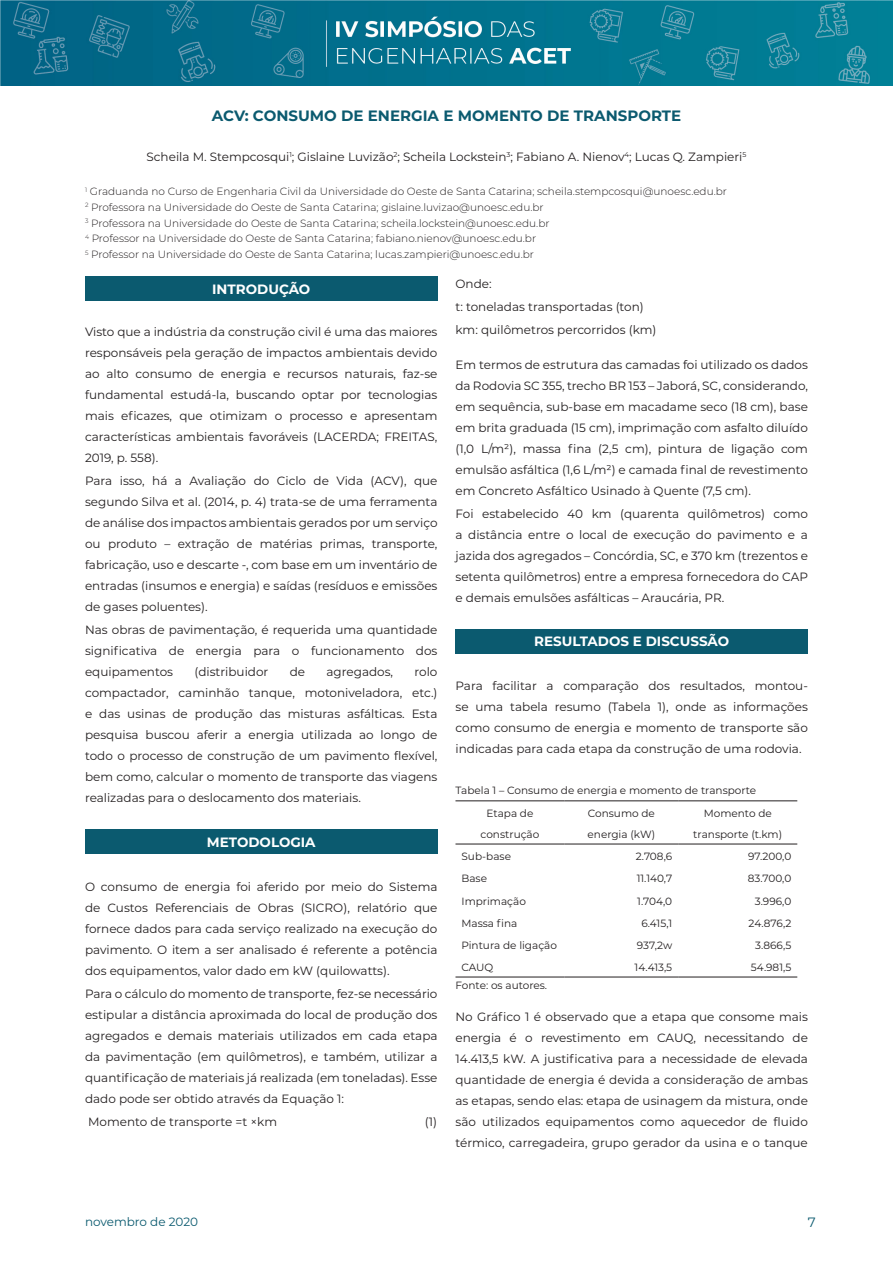
<style>
.page{position:relative;width:893px;height:1263px;background:#fff}
.page>*{position:absolute;margin:0;border:0;box-sizing:border-box;transform-origin:0 0}
.Título_artigos{font:700 15px "Montserrat";color:#0b5a6f}
.títulos_1{font:700 13.5px "Montserrat";color:#fff}
.t1{font:13.5px "Montserrat";color:#0b5a6f}
.texto_-_sem_parágraf{font:12px/21px "Montserrat";color:#231f20;text-align:justify}
.autores{font:12px "Montserrat";color:#231f20}
.t2{font:12px "Montserrat";color:#0b5a6f}
.notas_autores{font:300 10.5px "Montserrat";color:#231f20}
.texto_-_sem_parágraf-2{font:10.5px/21px "Montserrat";color:#231f20;text-align:center}
.legendas{font:10.5px "Montserrat";color:#231f20}
</style>
<div class="page">
<img style="left:0;top:0;width:893px;height:86px">
<div style="left:85px;top:276px;width:352px;height:25px;background:#0b5a6f"></div>
<div style="left:85px;top:829px;width:352px;height:25px;background:#0b5a6f"></div>
<div style="left:455px;top:629px;width:353px;height:25px;background:#0b5a6f"></div>
<hr style="left:455px;top:800px;width:109px;height:1px;background:#231f20">
<hr style="left:564px;top:800px;width:114px;height:1px;background:#231f20">
<hr style="left:678px;top:800px;width:119px;height:1px;background:#231f20">
<hr style="left:455px;top:844px;width:109px;height:1px;background:#231f20">
<hr style="left:564px;top:844px;width:114px;height:1px;background:#231f20">
<hr style="left:678px;top:844px;width:119px;height:1px;background:#231f20">
<hr style="left:455px;top:977px;width:109px;height:1px;background:#231f20">
<hr style="left:564px;top:977px;width:114px;height:1px;background:#231f20">
<hr style="left:678px;top:977px;width:119px;height:1px;background:#231f20">
<p class="Título_artigos" style="left:212px;top:105px;width:471px">ACV: CONSUMO DE ENERGIA E MOMENTO DE TRANSPORTE</p>
<p class="autores" style="left:147px;top:149px;width:601px">Scheila M. Stempcosqui<sup>1</sup>; Gislaine Luvizão<sup>2</sup>; Scheila Lockstein<sup>3</sup>; Fabiano A. Nienov<sup>4</sup>; Lucas Q. Zampieri<sup>5</sup></p>
<p class="notas_autores" style="left:85px;top:184px;width:643px"><sup>1</sup> Graduanda no Curso de Engenharia Civil da Universidade do Oeste de Santa Catarina; scheila.stempcosqui@unoesc.edu.br</p>
<p class="notas_autores" style="left:85px;top:200px;width:460px"><sup>2</sup> Professora na Universidade do Oeste de Santa Catarina; gislaine.luvizao@unoesc.edu.br</p>
<p class="notas_autores" style="left:85px;top:216px;width:466px"><sup>3</sup> Professora na Universidade do Oeste de Santa Catarina; scheila.lockstein@unoesc.edu.br</p>
<p class="notas_autores" style="left:85px;top:231px;width:453px"><sup>4</sup> Professor na Universidade do Oeste de Santa Catarina; fabiano.nienov@unoesc.edu.br</p>
<p class="notas_autores" style="left:85px;top:247px;width:450px"><sup>5</sup> Professor na Universidade do Oeste de Santa Catarina; lucas.zampieri@unoesc.edu.br</p>
<p class="títulos_1" style="left:212px;top:279px;width:100px">INTRODUÇÃO</p>
<p class="texto_-_sem_parágraf" style="left:85px;top:321px;width:354px">Visto que a indústria da construção civil é uma das maiores responsáveis pela geração de impactos ambientais devido ao alto consumo de energia e recursos naturais, faz-se fundamental estudá-la, buscando optar por tecnologias mais eficazes, que otimizam o processo e apresentam características ambientais favoráveis (LACERDA; FREITAS, 2019, p. 558).</p>
<p class="texto_-_sem_parágraf" style="left:85px;top:470px;width:354px">Para isso, há a Avaliação do Ciclo de Vida (ACV), que segundo Silva et al. (2014, p. 4) trata-se de uma ferramenta de análise dos impactos ambientais gerados por um serviço ou produto – extração de matérias primas, transporte, fabricação, uso e descarte -, com base em um inventário de entradas (insumos e energia) e saídas (resíduos e emissões de gases poluentes).</p>
<p class="texto_-_sem_parágraf" style="left:85px;top:619px;width:354px">Nas obras de pavimentação, é requerida uma quantidade significativa de energia para o funcionamento dos equipamentos</p>
<p class="texto_-_sem_parágraf" style="left:455px;top:273px;width:38px">Onde:</p>
<p class="texto_-_sem_parágraf" style="left:455px;top:296px;width:190px">t: toneladas transportadas (ton)</p>
<p class="texto_-_sem_parágraf" style="left:455px;top:319px;width:203px">km: quilômetros percorridos (km)</p>
<p class="texto_-_sem_parágraf" style="left:455px;top:353px;width:354px">Em termos de estrutura das camadas foi utilizado os dados da Rodovia SC 355, trecho BR 153 – Jaborá, SC, considerando, em sequência, sub-base em macadame seco (18 cm), base em brita graduada (15 cm), imprimação com asfalto diluído (1,0 L/m²), massa fina (2,5 cm), pintura de ligação com emulsão asfáltica (1,6 L/m²) e camada final de revestimento em Concreto Asfáltico Usinado à Quente (7,5 cm).</p>
<p class="texto_-_sem_parágraf" style="left:455px;top:502px;width:354px">Foi estabelecido 40 km (quarenta quilômetros) como a distância entre o local de execução do pavimento e a jazida dos agregados – Concórdia, SC, e 370 km (trezentos e setenta quilômetros) entre a empresa fornecedora do CAP e demais emulsões asfálticas – Araucária, PR.</p>
<p class="títulos_1" style="left:534px;top:632px;width:197px">RESULTADOS E DISCUSSÃO</p>
<p class="texto_-_sem_parágraf" style="left:455px;top:675px;width:354px">Para facilitar a comparação dos resultados, montou&shy;se uma tabela resumo (Tabela 1), onde as informações como consumo de energia e momento de transporte são indicadas para cada etapa da construção de uma rodovia.</p>
<p class="legendas" style="left:455px;top:783px;width:302px">Tabela 1 – Consumo de energia e momento de transporte</p>
<p class="texto_-_sem_parágraf-2" style="left:481px;top:802px;width:60px">Etapa de construção</p>
<p class="texto_-_sem_parágraf-2" style="left:587px;top:802px;width:69px;text-align:left">Consumo de energia (kW)</p>
<p class="texto_-_sem_parágraf-2" style="left:693px;top:802px;width:90px">Momento de transporte (t.km)</p>
<p class="texto_-_sem_parágraf-2" style="left:461px;top:845px;width:51px">Sub-base</p>
<p class="texto_-_sem_parágraf-2" style="left:636px;top:845px;width:38px">2.708,6</p>
<p class="texto_-_sem_parágraf-2" style="left:748px;top:845px;width:45px">97.200,0</p>
<p class="texto_-_sem_parágraf-2" style="left:461px;top:868px;width:27px">Base</p>
<p class="texto_-_sem_parágraf-2" style="left:637px;top:868px;width:37px">11.140,7</p>
<p class="texto_-_sem_parágraf-2" style="left:748px;top:868px;width:45px">83.700,0</p>
<p class="texto_-_sem_parágraf-2" style="left:461px;top:890px;width:66px">Imprimação</p>
<p class="texto_-_sem_parágraf-2" style="left:637px;top:890px;width:37px">1.704,0</p>
<p class="texto_-_sem_parágraf-2" style="left:755px;top:890px;width:38px">3.996,0</p>
<p class="texto_-_sem_parágraf-2" style="left:461px;top:912px;width:57px">Massa fina</p>
<p class="texto_-_sem_parágraf-2" style="left:641px;top:912px;width:32px">6.415,1</p>
<p class="texto_-_sem_parágraf-2" style="left:749px;top:912px;width:44px">24.876,2</p>
<p class="texto_-_sem_parágraf-2" style="left:461px;top:934px;width:97px">Pintura de ligação</p>
<p class="texto_-_sem_parágraf-2" style="left:637px;top:934px;width:37px">937,2w</p>
<p class="texto_-_sem_parágraf-2" style="left:755px;top:934px;width:38px">3.866,5</p>
<p class="texto_-_sem_parágraf-2" style="left:461px;top:956px;width:33px">CAUQ</p>
<p class="texto_-_sem_parágraf-2" style="left:635px;top:956px;width:39px">14.413,5</p>
<p class="texto_-_sem_parágraf-2" style="left:751px;top:956px;width:42px">54.981,5</p>
<p class="legendas" style="left:455px;top:978px;width:93px">Fonte: os autores.</p>
<p class="texto_-_sem_parágraf" style="left:455px;top:1006px;width:354px">No Gráfico 1 é observado que a etapa que consome mais energia é o revestimento em CAUQ, necessitando de 14.413,5 kW. A justificativa para a necessidade de elevada quantidade de energia é devida a consideração de ambas as etapas, sendo elas: etapa de usinagem da mistura, onde são utilizados equipamentos como aquecedor de fluido térmico, carregadeira, grupo gerador da usina e o tanque</p>
<p class="texto_-_sem_parágraf" style="left:85px;top:661px;width:354px;text-indent:329px">rolo compactador, caminhão tanque, motoniveladora, etc.) e das usinas de produção das misturas asfálticas. Esta pesquisa buscou aferir a energia utilizada ao longo de todo o processo de construção de um pavimento flexível, bem como, calcular o momento de transporte das viagens realizadas para o deslocamento dos materiais.</p>
<p class="títulos_1" style="left:207px;top:832px;width:110px">METODOLOGIA</p>
<p class="texto_-_sem_parágraf" style="left:85px;top:876px;width:354px">O consumo de energia foi aferido por meio do Sistema de Custos Referenciais de Obras (SICRO), relatório que fornece dados para cada serviço realizado na execução do pavimento. O item a ser analisado é referente a potência dos equipamentos, valor dado em kW (quilowatts).</p>
<p class="texto_-_sem_parágraf" style="left:85px;top:983px;width:354px">Para o cálculo do momento de transporte, fez-se necessário estipular a distância aproximada do local de produção dos agregados e demais materiais utilizados em cada etapa da pavimentação (em quilômetros), e também, utilizar a quantificação de materiais já realizada (em toneladas). Esse dado pode ser obtido através da Equação 1:</p>
<p class="texto_-_sem_parágraf" style="left:88px;top:1111px;width:190px">Momento de transporte =t ×km</p>
<p class="texto_-_sem_parágraf" style="left:425px;top:1111px;width:14px">(1)</p>
<p class="texto_-_sem_parágraf" style="left:194px;top:661px;width:75px">(distribuidor</p>
<p class="texto_-_sem_parágraf" style="left:290px;top:661px;width:17px">de</p>
<p class="texto_-_sem_parágraf" style="left:327px;top:661px;width:68px">agregados,</p>
<p class="t2" style="left:85px;top:1214px;width:115px">novembro de 2020</p>
<p class="t1" style="left:808px;top:1213px;width:9px">7</p>
</div>
